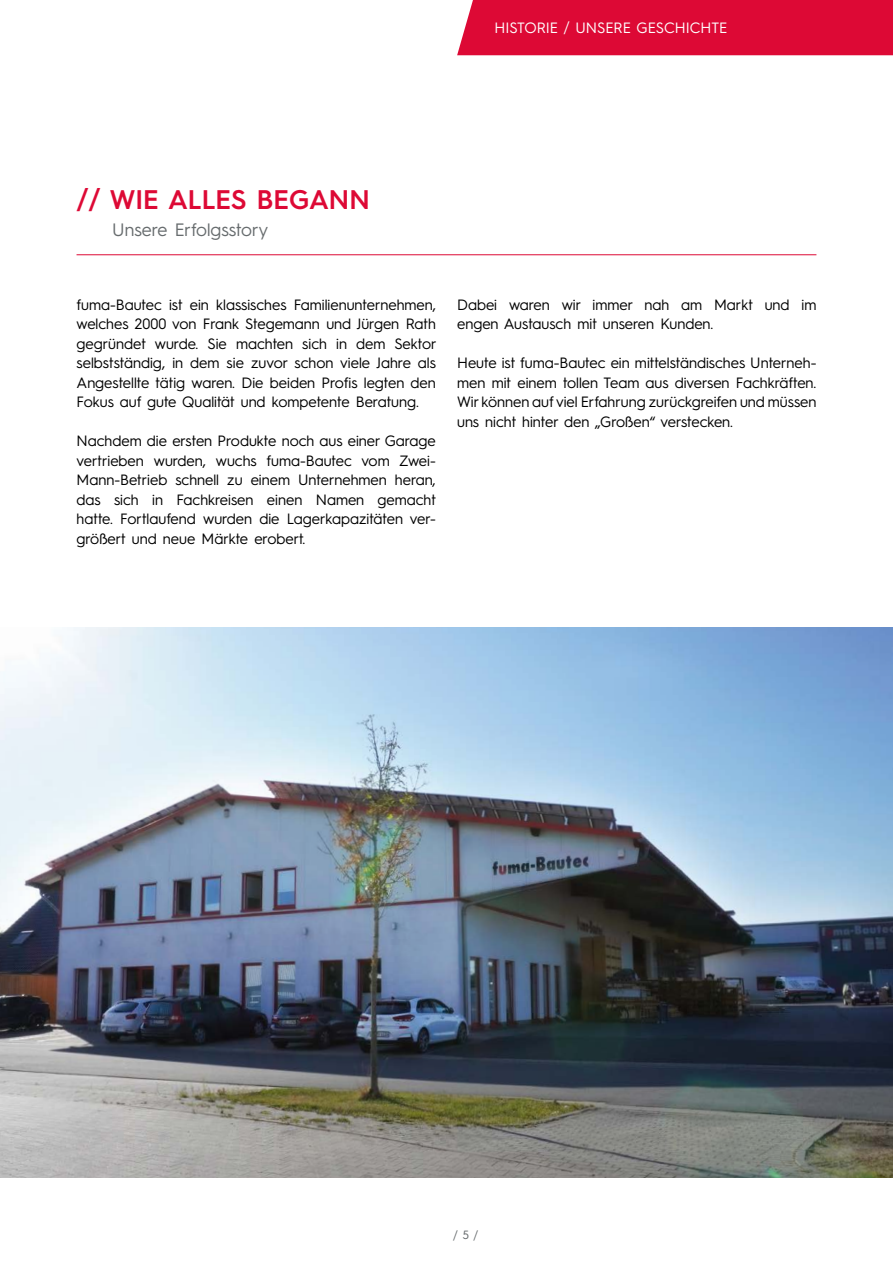
<style>
.page{position:relative;width:893px;height:1263px;background:#fff}
.page>*{position:absolute;margin:0;border:0;box-sizing:border-box;transform-origin:0 0}
.t1{font:600 27px "Hurme Geometric Sans 3";color:#dd0935}
.t2{font:18px "Hurme Geometric Sans 3";color:#676c6e}
.t3{font:15px/19.5px "Hurme Geometric Sans 3";color:#000;text-align:justify}
.t4{font:15px "Hurme Geometric Sans 3";color:#fff}
.t5{font:12px "Hurme Geometric Sans 3";color:#676c6e}
</style>
<div class="page">
<img style="left:0;top:627px;width:893px;height:551px">
<hr style="left:77px;top:254px;width:739px;height:1px;background:#dd0935">
<div style="left:457px;top:0;width:436px;height:55px;background:#dd0935"></div>
<p class="t4" style="left:494px;top:18px;width:234px">HISTORIE / UNSERE GESCHICHTE</p>
<h1 class="t1" style="left:77px;top:181px;width:295px">// WIE ALLES BEGANN</h1>
<p class="t2" style="left:112px;top:217px;width:157px">Unsere Erfolgsstory</p>
<p class="t3" style="left:77px;top:294px;width:361px">fuma-Bautec ist ein klassisches Familienunternehmen, welches 2000 von Frank Stegemann und Jürgen Rath gegründet wurde. Sie machten sich in dem Sektor selbstständig, in dem sie zuvor schon viele Jahre als Angestellte tätig waren. Die beiden Profis legten den Fokus auf gute Qualität und kompetente Beratung.</p>
<p class="t3" style="left:77px;top:430px;width:361px">Nachdem die ersten Produkte noch aus einer Garage vertrieben wurden, wuchs fuma-Bautec vom Zwei-Mann-Betrieb schnell zu einem Unternehmen heran, das sich in Fachkreisen einen Namen gemacht hatte. Fortlaufend wurden die Lagerkapazitäten ver&shy;größert und neue Märkte erobert.</p>
<p class="t3" style="left:457px;top:294px;width:361px">Dabei waren wir immer nah am Markt und im engen Austausch mit unseren Kunden.</p>
<p class="t3" style="left:457px;top:352px;width:361px">Heute ist fuma-Bautec ein mittelständisches Unterneh&shy;men mit einem tollen Team aus diversen Fachkräften.<br>Wir können auf viel Erfahrung zurückgreifen und müssen uns nicht hinter den „Großen“ verstecken.</p>
<p class="t5" style="left:453px;top:1226px;width:27px">/ 5 /</p>
</div>
